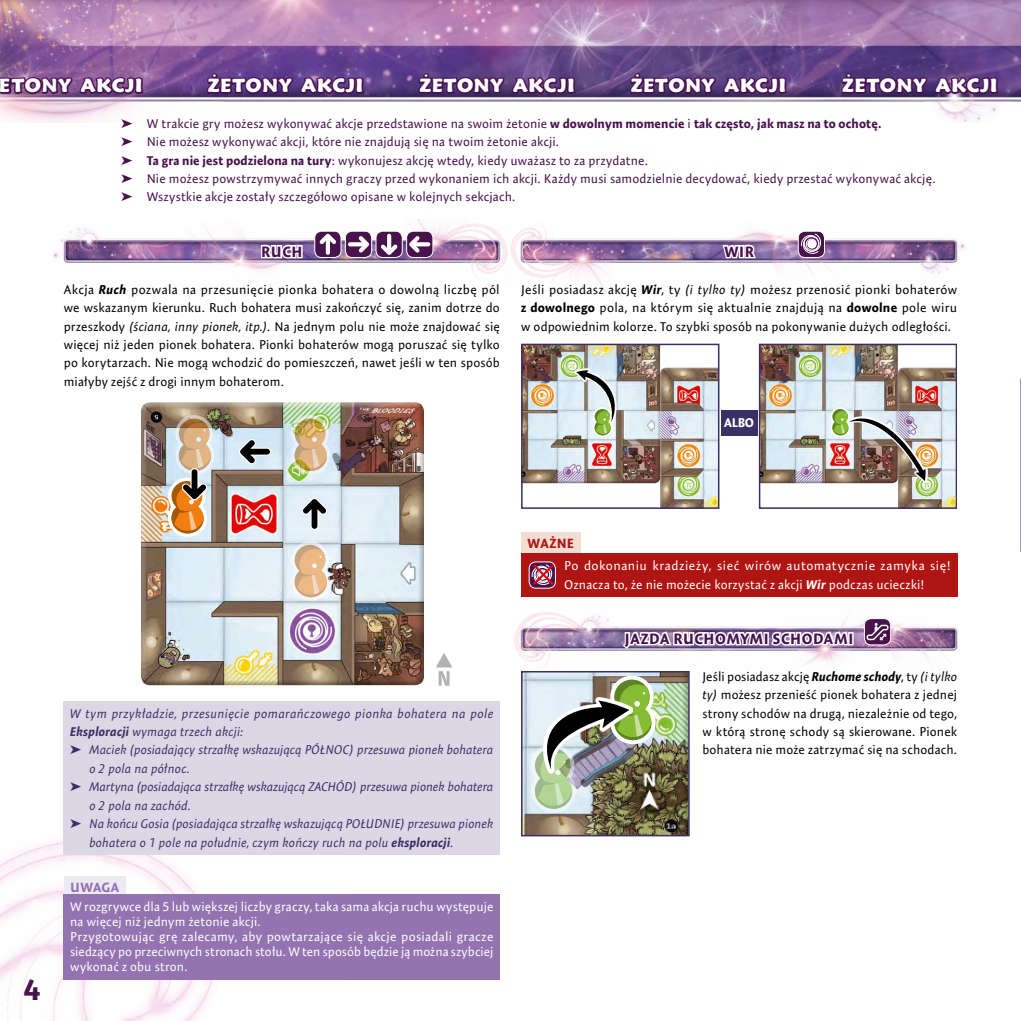
<style>
.page{position:relative;width:1021px;height:1021px;background:#fff}
.page>*{position:absolute;margin:0;border:0;box-sizing:border-box;transform-origin:0 0}
.t1{font:700 30px "Fira Sans";color:#48124d}
.t2{font:900 18.75px "Maiandra GD";letter-spacing:.045em;color:#fff}
.t3{font:700 15px "Expo Sans Pro";letter-spacing:.04em;color:#48124d}
.t4{font:700 13.5px "Expo Sans Pro";letter-spacing:.02em;color:#af1513}
.t5{font:700 13.5px "Expo Sans Pro";letter-spacing:.02em;color:#9374b1}
.t6{font:12.75px/18.5px "Expo Sans Pro";letter-spacing:.01em;color:#000;text-align:justify}
.t7{font:12.75px/18.5px "Expo Sans Pro";letter-spacing:.01em;color:#48124d}
.t8{font:12.75px/15px "Expo Sans Pro";letter-spacing:.015em;color:#fff}
.t9{font:italic 12.75px "Expo Sans Pro";color:#3b3066}
.t10{font:italic 12.75px "Expo Sans Pro";letter-spacing:.02em;color:#3b3066}
.t11{font:700 12.75px "Expo Sans Pro";color:#fff}
.s1{font-weight:700}
.s2{font-weight:700;font-style:italic}
.s3{font-style:italic}
</style>
<div class="page">
<img style="left:0;top:728px;width:346px;height:292px">
<img style="left:514px;top:612px;width:444px;height:69px">
<img style="left:53px;top:220px;width:912px;height:73px">
<img style="left:0;top:0;width:1020px;height:122px">
<div style="left:521px;top:532px;width:59px;height:28px;background:#f3ddd3"></div>
<div style="left:521px;top:553px;width:436px;height:44px;background:#af1513"></div>
<svg style="left:720px;top:243px;width:37px;height:17px"></svg>
<svg style="left:620px;top:627px;width:231px;height:24px"></svg>
<div style="left:848px;top:632px;width:5px;height:13px;border:3px solid #fff"></div>
<div style="left:64px;top:701px;width:436px;height:43px;background:#dbd7e5"></div>
<div style="left:64px;top:737px;width:436px;height:44px;background:#dbd7e5"></div>
<div style="left:64px;top:774px;width:436px;height:44px;background:#dbd7e5"></div>
<div style="left:64px;top:811px;width:436px;height:44px;background:#dbd7e5"></div>
<div style="left:64px;top:876px;width:62px;height:28px;background:#eeeaf5"></div>
<div style="left:64px;top:894px;width:436px;height:40px;background:#9374b1"></div>
<div style="left:64px;top:924px;width:436px;height:55px;background:#9374b1"></div>
<svg style="left:259px;top:243px;width:45px;height:17px"></svg>
<svg style="left:0;top:71px;width:145px;height:31px;background:#7c5082"></svg>
<svg style="left:205px;top:71px;width:161px;height:31px;background:#63417b"></svg>
<svg style="left:416px;top:71px;width:161px;height:31px;background:#614075"></svg>
<svg style="left:627px;top:71px;width:162px;height:31px;background:#624276"></svg>
<svg style="left:839px;top:71px;width:161px;height:31px;background:#634277"></svg>
<div style="left:522px;top:344px;width:138px;height:140px;background:#000;opacity:.3"></div>
<div style="left:659px;top:368px;width:59px;height:140px;background:#000;opacity:.3"></div>
<svg style="left:574px;top:368px;width:42px;height:56px"></svg>
<svg style="left:576px;top:370px;width:44px;height:67px;background:#b6c2b7"></svg>
<div style="left:522px;top:344px;width:197px;height:165px;border:2px solid #3a2e65"></div>
<div style="left:759px;top:344px;width:139px;height:140px;background:#000;opacity:.3"></div>
<div style="left:897px;top:368px;width:59px;height:140px;background:#000;opacity:.3"></div>
<svg style="left:847px;top:416px;width:80px;height:67px"></svg>
<img style="left:830px;top:407px;width:96px;height:74px">
<div style="left:758px;top:344px;width:198px;height:165px;border:2px solid #3a2e65"></div>
<div style="left:522px;top:671px;width:167px;height:164px;background:#000;opacity:.3"></div>
<img style="left:530px;top:675px;width:125px;height:137px">
<div style="left:521px;top:671px;width:168px;height:165px;border:2px solid #3b3066"></div>
<svg style="left:1020px;top:378px;width:1px;height:173px"></svg>
<div style="left:315px;top:231px;width:26px;height:26px;background:#48124d;border-radius:7px"></div>
<hr style="left:326px;top:238px;width:4px;height:15px;background:#fff">
<svg style="left:319px;top:233px;width:17px;height:15px"></svg>
<div style="left:314px;top:231px;width:27px;height:27px;border:1px solid #fff;border-radius:7px"></div>
<div style="left:345px;top:231px;width:26px;height:26px;background:#48124d;border-radius:7px"></div>
<svg style="left:350px;top:242px;width:5px;height:4px"></svg>
<svg style="left:355px;top:236px;width:14px;height:17px"></svg>
<div style="left:345px;top:231px;width:27px;height:27px;border:1px solid #fff;border-radius:7px"></div>
<div style="left:376px;top:231px;width:26px;height:26px;background:#48124d;border-radius:7px"></div>
<svg style="left:387px;top:236px;width:4px;height:5px"></svg>
<svg style="left:381px;top:241px;width:16px;height:14px"></svg>
<div style="left:375px;top:231px;width:27px;height:27px;border:1px solid #fff;border-radius:7px"></div>
<div style="left:406px;top:231px;width:27px;height:26px;background:#48124d;border-radius:7px"></div>
<svg style="left:423px;top:242px;width:5px;height:4px"></svg>
<svg style="left:409px;top:236px;width:14px;height:17px"></svg>
<div style="left:406px;top:231px;width:27px;height:27px;border:1px solid #fff;border-radius:7px"></div>
<div style="left:864px;top:618px;width:26px;height:27px;background:#48124d;border-radius:7px"></div>
<svg style="left:866px;top:623px;width:22px;height:17px"></svg>
<div style="left:864px;top:618px;width:27px;height:27px;border:1px solid #fff;border-radius:7px"></div>
<div style="left:529px;top:562px;width:26px;height:26px;background:#48124d;border-radius:7px"></div>
<svg style="left:531px;top:564px;width:22px;height:22px"></svg>
<div style="left:529px;top:561px;width:27px;height:27px;border:1px solid #fff;border-radius:7px"></div>
<div style="left:798px;top:231px;width:26px;height:26px;background:#48124d;border-radius:7px"></div>
<svg style="left:800px;top:233px;width:21px;height:22px"></svg>
<div style="left:807px;top:239px;width:9px;height:9px;background:#fff;border-radius:50%"></div>
<div style="left:797px;top:231px;width:27px;height:27px;border:1px solid #fff;border-radius:7px"></div>
<svg style="left:436px;top:653px;width:16px;height:32px"></svg>
<div style="left:140px;top:404px;width:283px;height:281px;background:#000;opacity:.3"></div>
<svg style="left:302px;top:498px;width:25px;height:32px"></svg>
<svg style="left:303px;top:499px;width:23px;height:30px"></svg>
<svg style="left:239px;top:439px;width:32px;height:25px"></svg>
<svg style="left:240px;top:440px;width:30px;height:23px"></svg>
<svg style="left:290px;top:541px;width:40px;height:59px"></svg>
<img style="left:290px;top:415px;width:40px;height:59px">
<img style="left:167px;top:415px;width:47px;height:122px">
<div style="left:721px;top:410px;width:36px;height:25px;background:#3b3066"></div>
<h2 class="t2" style="left:0;top:74px;width:144px">ETONY AKCJI</h2>
<h2 class="t2" style="left:208px;top:74px;width:157px">ŻETONY AKCJI</h2>
<h2 class="t2" style="left:419px;top:74px;width:157px">ŻETONY AKCJI</h2>
<h2 class="t2" style="left:630px;top:74px;width:157px">ŻETONY AKCJI</h2>
<h2 class="t2" style="left:842px;top:74px;width:157px">ŻETONY AKCJI</h2>
<p class="t7" style="left:121px;top:114px;width:815px">➤ W trakcie gry możesz wykonywać akcje przedstawione na swoim żetonie <span class="s1">w dowolnym momencie</span> i <span class="s1">tak często, jak masz na to ochotę.<br></span>➤ Nie możesz wykonywać akcji, które nie znajdują się na twoim żetonie akcji.<br>➤ <span class="s1">Ta gra nie jest podzielona na tury</span>: wykonujesz akcję wtedy, kiedy uważasz to za przydatne.<br>➤ Nie możesz powstrzymywać innych graczy przed wykonaniem ich akcji. Każdy musi samodzielnie decydować, kiedy przestać wykonywać akcję. ➤ Wszystkie akcje zostały szczegółowo opisane w kolejnych sekcjach.</p>
<p class="t3" style="left:261px;top:242px;width:43px">RUCH</p>
<p class="t6" style="left:64px;top:280px;width:437px">Akcja <span class="s2">Ruch</span> pozwala na przesunięcie pionka bohatera o dowolną liczbę pól we wskazanym kierunku. Ruch bohatera musi zakończyć się, zanim dotrze do przeszkody <span class="s3">(ściana, inny pionek, itp.)</span>. Na jednym polu nie może znajdować się więcej niż jeden pionek bohatera. Pionki bohaterów mogą poruszać się tylko po korytarzach. Nie mogą wchodzić do pomieszczeń, nawet jeśli w ten sposób miałyby zejść z drogi innym bohaterom.</p>
<p class="t3" style="left:724px;top:242px;width:31px">WIR</p>
<p class="t6" style="left:521px;top:280px;width:437px">Jeśli posiadasz akcję <span class="s2">Wir</span>, ty <span class="s3">(i tylko ty)</span> możesz przenosić pionki bohaterów <span class="s1">z dowolnego</span> pola, na którym się aktualnie znajdują na <span class="s1">dowolne</span> pole wiru w odpowiednim kolorze. To szybki sposób na pokonywanie dużych odległości.</p>
<p class="t11" style="left:724px;top:415px;width:32px">ALBO</p>
<h1 class="t1" style="left:23px;top:968px;width:18px">4</h1>
<p class="t10" style="left:70px;top:705px;width:425px">W tym przykładzie, przesunięcie pomarańczowego pionka bohatera na pole</p>
<p class="t9" style="left:70px;top:724px;width:175px"><span class="s1">Eksploracji</span> wymaga trzech akcji:</p>
<p class="t9" style="left:70px;top:742px;width:425px">➤ Maciek (posiadający strzałkę wskazującą PÓŁNOC) przesuwa pionek bohatera</p>
<p class="t9" style="left:89px;top:761px;width:102px">o 2 pola na północ.</p>
<p class="t9" style="left:70px;top:779px;width:425px">➤ Martyna (posiadająca strzałkę wskazującą ZACHÓD) przesuwa pionek bohatera</p>
<p class="t9" style="left:89px;top:797px;width:103px">o 2 pola na zachód.</p>
<p class="t9" style="left:70px;top:816px;width:425px">➤ Na końcu Gosia (posiadająca strzałkę wskazującą POŁUDNIE) przesuwa pionek</p>
<p class="t9" style="left:89px;top:834px;width:365px">bohatera o 1 pole na południe, czym kończy ruch na polu <span class="s1">eksploracji</span>.</p>
<p class="t5" style="left:70px;top:878px;width:50px">UWAGA</p>
<p class="t8" style="left:70px;top:898px;width:425px">W rozgrywce dla 5 lub większej liczby graczy, taka sama akcja ruchu występuje na więcej niż jednym żetonie akcji.<br>Przygotowując grę zalecamy, aby powtarzające się akcje posiadali gracze siedzący po przeciwnych stronach stołu. W ten sposób będzie ją można szybciej wykonać z obu stron.</p>
<p class="t4" style="left:527px;top:535px;width:48px">WAŻNE</p>
<p class="t8" style="left:564px;top:556px;width:388px;line-height:18.5px">Po dokonaniu kradzieży, sieć wirów automatycznie zamyka się!<br>Oznacza to, że nie możecie korzystać z akcji <span class="s2">Wir</span> podczas ucieczki!</p>
<p class="t3" style="left:625px;top:629px;width:230px">JAZDA RUCHOMYMI SCHODAMI</p>
<p class="t6" style="left:702px;top:667px;width:256px">Jeśli posiadasz akcję <span class="s2">Ruchome schody</span>, ty <span class="s3">(i tylko ty)</span> możesz przenieść pionek bohatera z jednej strony schodów na drugą, niezależnie od tego, w którą stronę schody są skierowane. Pionek bohatera nie może zatrzymać się na schodach.</p>
</div>
